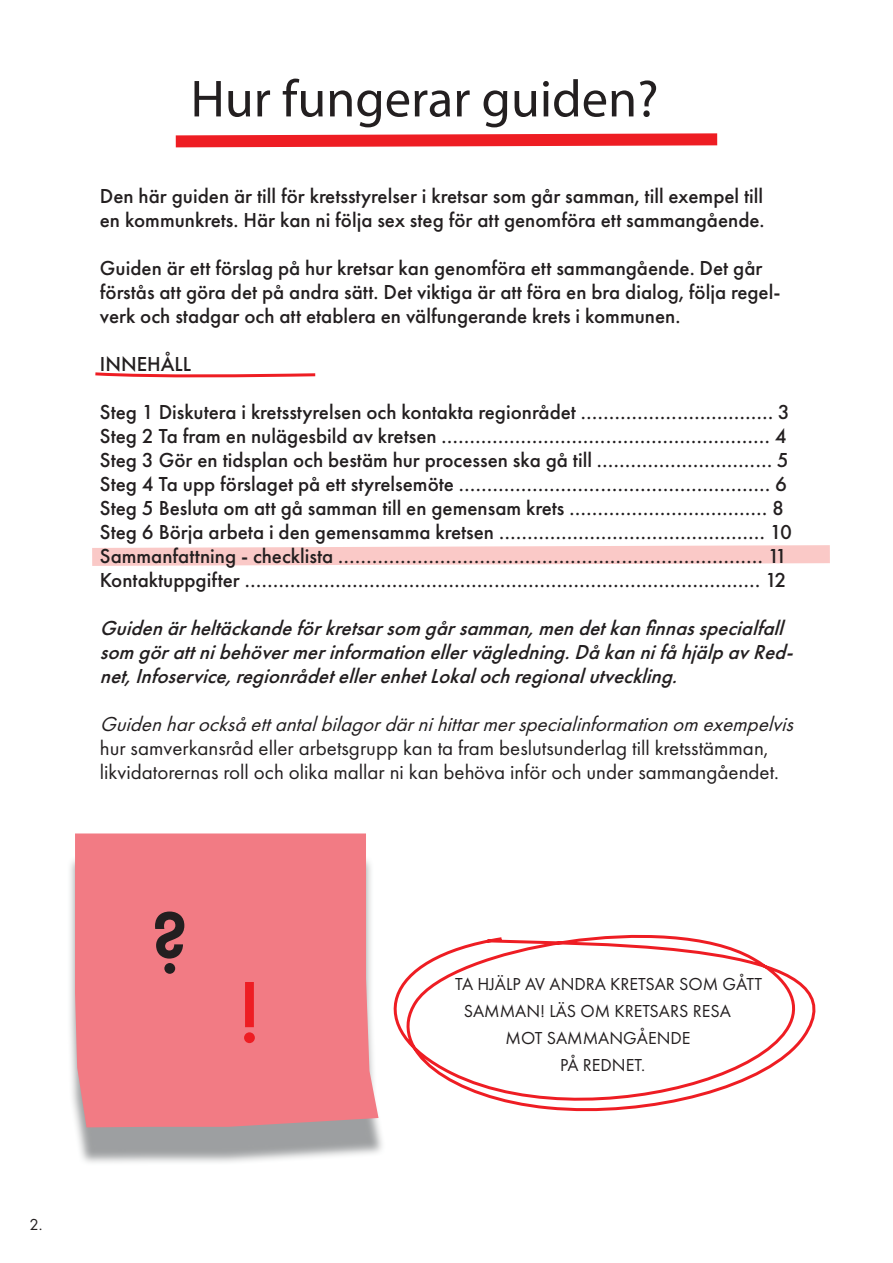
<style>
.page{position:relative;width:893px;height:1263px;background:#fff}
.page>*{position:absolute;margin:0;border:0;box-sizing:border-box;transform-origin:0 0}
.t1{font:500 90px "Futura PT";color:#231f20}
.t2{font:500 90px "Futura PT";color:#ee1d23}
.t3{font:52.5px "Myriad Pro";color:#231f20}
.t4{font:500 21px/24px "Futura PT";color:#231f20}
.t5{font:21px/24px "Futura PT";color:#231f20}
.t6{font:italic 500 21px/24px "Futura PT";color:#231f20}
.t7{font:18px "Futura PT";color:#231f20}
.t8{font:16.5px "Futura PT";color:#231f20}
.s1{font-style:italic}
</style>
<div class="page">
<svg style="left:92px;top:545px;width:738px;height:21px;background:#fad0ce"></svg>
<svg style="left:175px;top:133px;width:543px;height:15px;background:#f14a4f"></svg>
<svg style="left:95px;top:372px;width:221px;height:6px"></svg>
<div style="left:67px;top:855px;width:319px;height:310px;background:#7d8082;opacity:.75"></div>
<div style="left:75px;top:833px;width:303px;height:294px;background:#f27b84"></div>
<svg style="left:362px;top:907px;width:454px;height:246px"></svg>
<p class="t3" style="left:191px;top:66px;width:469px">Hur fungerar guiden?</p>
<p class="t4" style="left:100px;top:184px;width:665px">Den här guiden är till för kretsstyrelser i kretsar som går samman, till exempel till</p>
<p class="t4" style="left:100px;top:208px;width:666px">en kommunkrets. Här kan ni följa sex steg för att genomföra ett sammangående.</p>
<p class="t4" style="left:100px;top:256px;width:682px">Guiden är ett förslag på hur kretsar kan genomföra ett sammangående. Det går förstås att göra det på andra sätt. Det viktiga är att föra en bra dialog, följa regel&shy;verk och stadgar och att etablera en välfungerande krets i kommunen.</p>
<p class="t4" style="left:100px;top:352px;width:93px">INNEHÅLL</p>
<p class="t4" style="left:100px;top:400px;width:691px">Steg 1 Diskutera i kretsstyrelsen och kontakta regionrådet .................................. 3</p>
<p class="t4" style="left:100px;top:424px;width:688px">Steg 2 Ta fram en nulägesbild av kretsen .......................................................... 4</p>
<p class="t4" style="left:100px;top:448px;width:690px">Steg 3 Gör en tidsplan och bestäm hur processen ska gå till ............................... 5</p>
<p class="t4" style="left:100px;top:472px;width:689px">Steg 4 Ta upp förslaget på ett styrelsemöte ....................................................... 6</p>
<p class="t4" style="left:100px;top:496px;width:686px">Steg 5 Besluta om att gå samman till en gemensam krets ................................... 8</p>
<p class="t4" style="left:100px;top:520px;width:694px">Steg 6 Börja arbeta i den gemensamma kretsen ............................................... 10</p>
<p class="t4" style="left:100px;top:544px;width:689px">Sammanfattning - checklista ........................................................................... 11</p>
<p class="t4" style="left:100px;top:568px;width:688px">Kontaktuppgifter ........................................................................................... 12</p>
<p class="t6" style="left:100px;top:616px;width:701px">Guidenärheltäckandeförkretsarsom gårsamman,mendetkanfinnasspecialfall som görattnibehövermerinformationellervägledning.DåkannifåhjälpavRed&shy;net,Infoservice,regionrådetellerenhetLokalochregionalutveckling.</p>
<p class="t5" style="left:100px;top:712px;width:701px"><span class="s1">Guidenharocksåettantalbilagordärnihittarmerspecialinformationom exempelvis </span>hur samverkansråd eller arbetsgrupp kan ta fram beslutsunderlag till kretsstämman, likvidatorernas roll och olika mallar ni kan behöva inför och under sammangåendet.</p>
<p class="t1" style="left:150px;top:888px;width:41px">?</p>
<p class="t2" style="left:238px;top:958px;width:24px">!</p>
<p class="t7" style="left:455px;top:974px;width:308px">TA HJÄLP AV ANDRA KRETSAR SOM GÅTT</p>
<p class="t7" style="left:464px;top:1001px;width:269px">SAMMAN! LÄS OM KRETSARS RESA</p>
<p class="t7" style="left:506px;top:1028px;width:186px">MOT SAMMANGÅENDE</p>
<p class="t7" style="left:560px;top:1055px;width:87px">PÅ REDNET.</p>
<p class="t8" style="left:30px;top:1215px;width:15px">2.</p>
</div>
